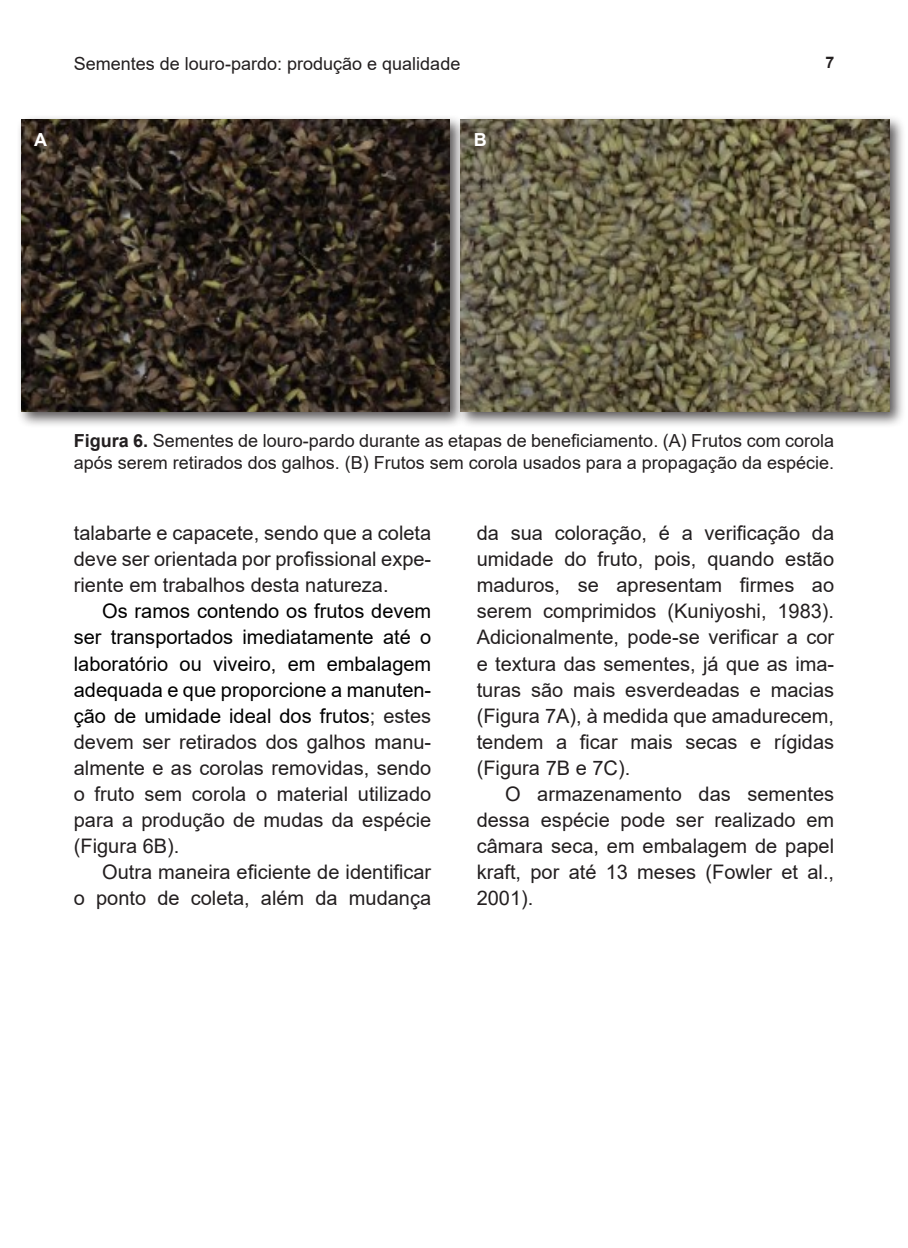
<style>
.page{position:relative;width:908px;height:1248px;background:#fff}
.page>*{position:absolute;margin:0;border:0;box-sizing:border-box;transform-origin:0 0}
.MIOLO{font:20px/26px "Arial";color:#231f20;text-align:justify}
.MIOLO-2{font:20px/26px "Arial";color:#000;text-align:justify}
.FIGURA_LEGENDA{font:18px/21.6px "Arial";color:#231f20}
.FIGURA_LEGENDA-2{font:700 18px "Arial";color:#fff}
.t1{font:700 16px "Arial";color:#231f20}
.s1{font-weight:700}
.s2{color:#231f20}
</style>
<div class="page">
<div style="left:16px;top:114px;width:450px;height:314px;background:#231f20;opacity:.75"></div>
<img style="left:21px;top:119px;width:428px;height:292px">
<div style="left:455px;top:114px;width:450px;height:314px;background:#231f20;opacity:.75"></div>
<img style="left:460px;top:119px;width:428px;height:292px">
<p class="FIGURA_LEGENDA" style="left:74px;top:53px;width:388px">Sementes de louro-pardo: produção e qualidade</p>
<p class="t1" style="left:825px;top:51px;width:10px">7</p>
<p class="FIGURA_LEGENDA-2" style="left:34px;top:127px;width:14px">A</p>
<p class="FIGURA_LEGENDA-2" style="left:473px;top:127px;width:14px">B</p>
<p class="FIGURA_LEGENDA" style="left:74px;top:430px;width:761px"><span class="s1">Figura 6.</span> Sementes de louro-pardo durante as etapas de beneficiamento. (A) Frutos com corola após serem retirados dos galhos. (B) Frutos sem corola usados para a propagação da espécie.</p>
<p class="MIOLO" style="left:74px;top:520px;width:359px">talabarte e capacete, sendo que a coleta deve ser orientada por profissional expe&shy;riente em trabalhos desta natureza.</p>
<p class="MIOLO-2" style="left:74px;top:598px;width:359px;text-indent:28px">Os ramos contendo os frutos devem ser transportados imediatamente até o laboratório ou viveiro, em embalagem adequada e que proporcione a manuten&shy;ção de umidade ideal dos frutos<span class="s2">; estes devem ser retirados dos galhos manu&shy;almente e as corolas removidas, sendo o fruto sem corola o material utilizado para a produção de mudas da espécie (Figura 6B).</span></p>
<p class="MIOLO" style="left:74px;top:858px;width:359px;text-align:right">Outra maneira eficiente de identificar<br>o ponto de coleta, além da mudança</p>
<p class="MIOLO" style="left:476px;top:520px;width:359px">da sua coloração, é a verificação da umidade do fruto, pois, quando estão maduros, se apresentam firmes ao serem comprimidos (Kuniyoshi, 1983).<br>Adicionalmente, pode-se verificar a cor e textura das sementes, já que as ima&shy;turas são mais esverdeadas e macias (Figura 7A), à medida que amadurecem, tendem a ficar mais secas e rígidas (Figura 7B e 7C).</p>
<p class="MIOLO" style="left:476px;top:780px;width:359px;text-indent:28px">O armazenamento das sementes dessa espécie pode ser realizado em câmara seca, em embalagem de papel kraft, por até 13 meses (Fowler et al., 2001).</p>
</div>
